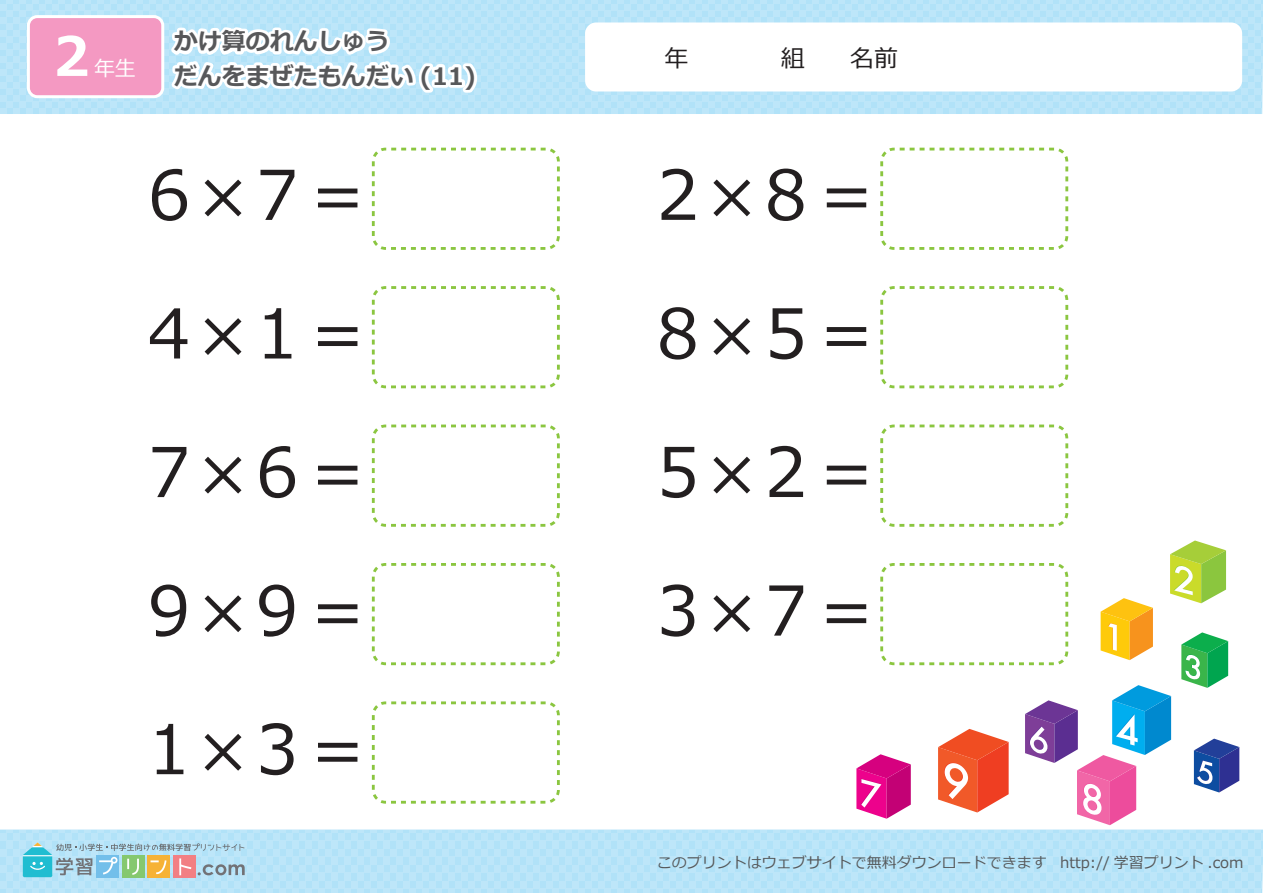
<style>
.page{position:relative;width:1263px;height:893px;background:#fff}
.page>*{position:absolute;margin:0;border:0;box-sizing:border-box;transform-origin:0 0}
.t1{font:68.1px/138.6px "Meiryo";color:#231f20;text-align:justify}
.t2{font:700 54px "Meiryo";color:#fff}
.t3{font:700 24px "Meiryo";color:#57585a}
.t4{font:24px "Meiryo";color:#231f20}
.t5{font:21px "Meiryo";color:#fff}
.t6{font:15px "Meiryo";color:#56595b}
</style>
<div class="page">
<svg style="left:0;top:0;width:1263px;height:114px;background:#b8e4f8"></svg>
<div style="left:585px;top:22px;width:657px;height:69px;background:#fff;border-radius:11px"></div>
<div style="left:27px;top:15px;width:137px;height:83px;border:6px solid #fff;border-radius:8px"></div>
<div style="left:30px;top:18px;width:131px;height:77px;background:#f499c2;border-radius:8px"></div>
<svg style="left:0;top:829px;width:1263px;height:64px;background:#b8e4f8"></svg>
<svg style="left:23px;top:842px;width:222px;height:35px;background:#a3c6c9"></svg>
<svg style="left:1194px;top:739px;width:45px;height:53px"></svg>
<svg style="left:938px;top:729px;width:71px;height:83px"></svg>
<svg style="left:1025px;top:685px;width:146px;height:140px"></svg>
<svg style="left:856px;top:754px;width:55px;height:65px"></svg>
<svg style="left:1100px;top:598px;width:53px;height:62px"></svg>
<svg style="left:1170px;top:540px;width:56px;height:63px"></svg>
<svg style="left:1181px;top:632px;width:47px;height:56px"></svg>
<div style="left:372px;top:148px;width:188px;height:102px;border:3px dashed #8bc640;border-radius:12px"></div>
<div style="left:372px;top:286px;width:188px;height:102px;border:3px dashed #8bc640;border-radius:12px"></div>
<div style="left:372px;top:425px;width:188px;height:102px;border:3px dashed #8bc640;border-radius:12px"></div>
<div style="left:372px;top:563px;width:188px;height:102px;border:3px dashed #8bc640;border-radius:12px"></div>
<div style="left:880px;top:148px;width:188px;height:102px;border:3px dashed #8bc640;border-radius:12px"></div>
<div style="left:880px;top:286px;width:188px;height:102px;border:3px dashed #8bc640;border-radius:12px"></div>
<div style="left:880px;top:425px;width:188px;height:102px;border:3px dashed #8bc640;border-radius:12px"></div>
<div style="left:880px;top:563px;width:188px;height:102px;border:3px dashed #8bc640;border-radius:12px"></div>
<div style="left:372px;top:701px;width:188px;height:103px;border:3px dashed #8bc640;border-radius:12px"></div>
<svg style="left:165px;top:22px;width:316px;height:92px"></svg>
<h3 class="t3" style="left:174px;top:25px;width:217px">かけ算のれんしゅう</h3>
<h2 class="t2" style="left:53px;top:18px;width:38px">2</h2>
<h3 class="t5" style="left:94px;top:54px;width:43px">年生</h3>
<h3 class="t4" style="left:664px;top:41px;width:25px">年</h3>
<h3 class="t4" style="left:781px;top:41px;width:25px">組</h3>
<h3 class="t4" style="left:850px;top:41px;width:49px">名前</h3>
<h3 class="t3" style="left:174px;top:59px;width:304px">だんをまぜたもんだい (11)</h3>
<h1 class="t1" style="left:148px;top:129px;width:225px">6×7＝4×1＝7×6＝9×9＝</h1>
<h1 class="t1" style="left:657px;top:129px;width:225px">2×8＝8×5＝5×2＝3×7＝</h1>
<h1 class="t1" style="left:148px;top:684px;width:225px">1×3＝</h1>
<p class="t6" style="left:657px;top:852px;width:588px">このプリントはウェブサイトで無料ダウンロードできます http:// 学習プリント .com</p>
</div>
